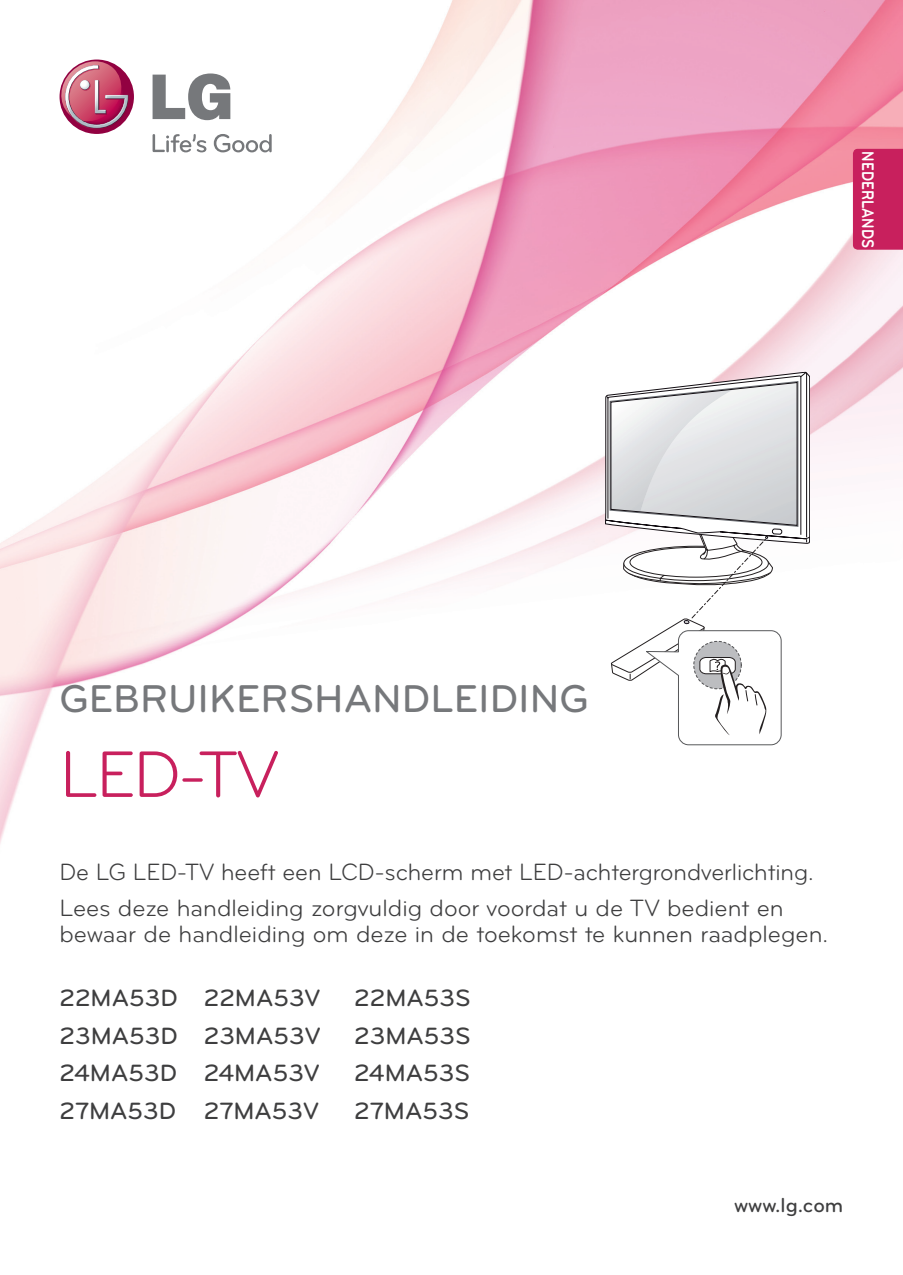
<style>
.page{position:relative;width:903px;height:1275px;background:#fff}
.page>*{position:absolute;margin:0;border:0;box-sizing:border-box;transform-origin:0 0}
.t1{font:68.25px "Bryant LG";color:#c8205d}
.t2{font:500 40.25px "Bryant LG";color:#76787b}
.t3{font:24.5px/26.2px "Bryant LG";color:#3e3e3f}
.t4{font:500 24.5px "Bryant LG";color:#3e3e3f}
.t5{font:500 21px "Bryant LG";color:#3e3e3f}
.t6{font:700 17.5px "Bryant LG";color:#fff;scale:.83 1}
</style>
<div class="page">
<img style="left:0;top:0;width:903px;height:844px">
<svg style="left:60px;top:60px;width:74px;height:74px"></svg>
<svg style="left:58px;top:61px;width:72px;height:69px"></svg>
<svg style="left:153px;top:73px;width:77px;height:47px"></svg>
<svg style="left:153px;top:134px;width:53px;height:18px"></svg>
<svg style="left:214px;top:134px;width:58px;height:18px"></svg>
<div style="left:853px;top:149px;width:50px;height:101px;background:#c8205d"></div>
<svg style="left:605px;top:372px;width:205px;height:373px"></svg>
<p class="t6" style="left:879px;top:151px;width:118px;rotate:90deg">NEDERLANDS</p>
<p class="t2" style="left:60px;top:674px;width:531px">GEBRUIKERSHANDLEIDING</p>
<p class="t1" style="left:60px;top:734px;width:221px">LED-TV</p>
<p class="t3" style="left:60px;top:859px;width:756px">De LG LED-TV heeft een LCD-scherm met LED-achtergrondverlichting.</p>
<p class="t3" style="left:60px;top:895px;width:770px">Lees deze handleiding zorgvuldig door voordat u de TV bedient en bewaar de handleiding om deze in de toekomst te kunnen raadplegen.</p>
<p class="t4" style="left:60px;top:983px;width:120px">22MA53D</p>
<p class="t4" style="left:204px;top:983px;width:118px">22MA53V</p>
<p class="t4" style="left:354px;top:983px;width:118px">22MA53S</p>
<p class="t4" style="left:60px;top:1021px;width:120px">23MA53D</p>
<p class="t4" style="left:204px;top:1021px;width:118px">23MA53V</p>
<p class="t4" style="left:354px;top:1021px;width:118px">23MA53S</p>
<p class="t4" style="left:60px;top:1058px;width:119px">24MA53D</p>
<p class="t4" style="left:204px;top:1058px;width:118px">24MA53V</p>
<p class="t4" style="left:354px;top:1058px;width:117px">24MA53S</p>
<p class="t4" style="left:60px;top:1095px;width:118px">27MA53D</p>
<p class="t4" style="left:204px;top:1095px;width:117px">27MA53V</p>
<p class="t4" style="left:354px;top:1095px;width:116px">27MA53S</p>
<p class="t5" style="left:734px;top:1192px;width:111px">www.lg.com</p>
</div>
